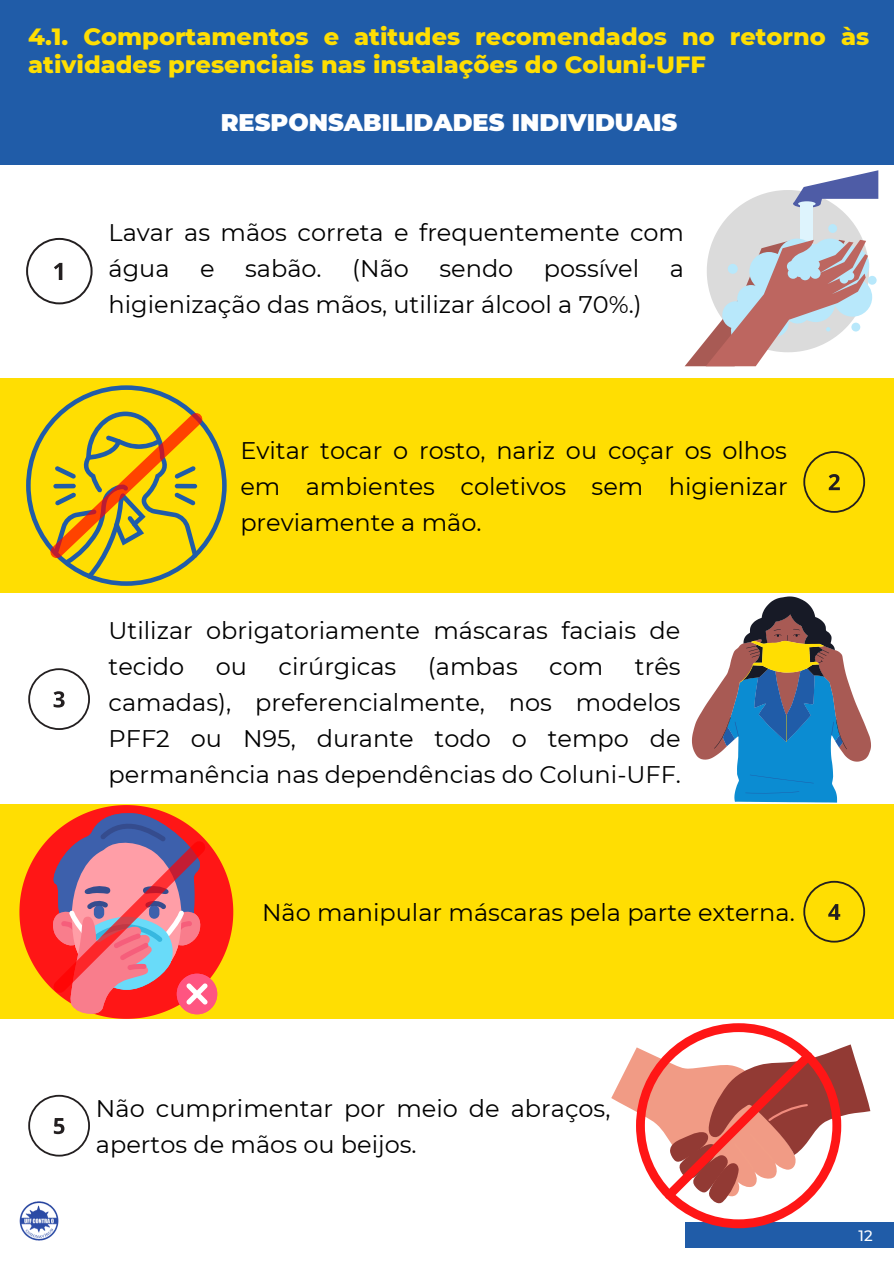
<style>
.page{position:relative;width:894px;height:1264px;background:#fff}
.page>*{position:absolute;margin:0;border:0;box-sizing:border-box;transform-origin:0 0}
.t1{font:24px/36px "Montserrat";color:#000}
.t2{font:800 24px/28.2px "Montserrat";color:#ffde02}
.t3{font:900 24px "Montserrat";color:#fff}
.t4{font:500 15px "Montserrat";color:#fff}
</style>
<div class="page">
<div style="left:0;top:0;width:893px;height:164px;background:#205ca8"></div>
<div style="left:0;top:378px;width:893px;height:214px;background:#ffde02"></div>
<svg style="left:26px;top:238px;width:67px;height:66px"></svg>
<svg style="left:803px;top:451px;width:61px;height:62px"></svg>
<div style="left:0;top:804px;width:893px;height:214px;background:#ffde02"></div>
<svg style="left:28px;top:668px;width:62px;height:62px"></svg>
<svg style="left:803px;top:880px;width:61px;height:62px"></svg>
<svg style="left:28px;top:1094px;width:62px;height:62px"></svg>
<div style="left:684px;top:1222px;width:209px;height:26px;background:#205ca8"></div>
<img style="left:19px;top:1201px;width:40px;height:40px">
<svg style="left:685px;top:170px;width:193px;height:196px"></svg>
<div style="left:727px;top:264px;width:10px;height:10px;background:#b8e8fb;border-radius:50%"></div>
<svg style="left:26px;top:385px;width:200px;height:201px"></svg>
<svg style="left:692px;top:596px;width:178px;height:206px"></svg>
<svg style="left:19px;top:805px;width:214px;height:213px"></svg>
<div style="left:177px;top:973px;width:40px;height:41px;background:#ff5581;border-radius:50%"></div>
<svg style="left:46px;top:810px;width:167px;height:204px"></svg>
<svg style="left:611px;top:1023px;width:259px;height:205px"></svg>
<p class="t2" style="left:28px;top:23px;width:842px">4.1. Comportamentos e atitudes recomendados no retorno às atividades presenciais nas instalações do Coluni-UFF</p>
<p class="t3" style="left:221px;top:107px;width:458px">RESPONSABILIDADES INDIVIDUAIS</p>
<p class="t1" style="left:108px;top:215px;width:577px">Lavar as mãos correta e frequentemente com água</p>
<p class="t1" style="left:200px;top:251px;width:16px">e</p>
<p class="t1" style="left:245px;top:251px;width:78px">sabão.</p>
<p class="t1" style="left:352px;top:251px;width:58px">(Não</p>
<p class="t1" style="left:439px;top:251px;width:75px">sendo</p>
<p class="t1" style="left:543px;top:251px;width:97px">possível</p>
<p class="t1" style="left:669px;top:251px;width:16px">a</p>
<p class="t1" style="left:108px;top:287px;width:534px">higienização das mãos, utilizar álcool a 70%.)</p>
<p class="t1" style="left:240px;top:432px;width:549px;text-align:justify">Evitar tocar o rosto, nariz ou coçar os olhos em ambientes coletivos sem higienizar previamente a mão.</p>
<p class="t1" style="left:108px;top:612px;width:573px">Utilizar obrigatoriamente máscaras faciais de tecido</p>
<p class="t1" style="left:216px;top:648px;width:33px">ou</p>
<p class="t1" style="left:278px;top:648px;width:119px">cirúrgicas</p>
<p class="t1" style="left:428px;top:648px;width:91px">(ambas</p>
<p class="t1" style="left:549px;top:648px;width:56px">com</p>
<p class="t1" style="left:108px;top:648px;width:574px;text-align:justify;text-indent:526px">três camadas), preferencialmente, nos modelos PFF2 ou N95, durante todo o tempo de permanência nas dependências do Coluni-UFF.</p>
<p class="t1" style="left:262px;top:894px;width:534px">Não manipular máscaras pela parte externa.</p>
<p class="t1" style="left:96px;top:1090px;width:516px">Não cumprimentar por meio de abraços, apertos de mãos ou beijos.</p>
<p class="t4" style="left:858px;top:1226px;width:16px">12</p>
</div>
